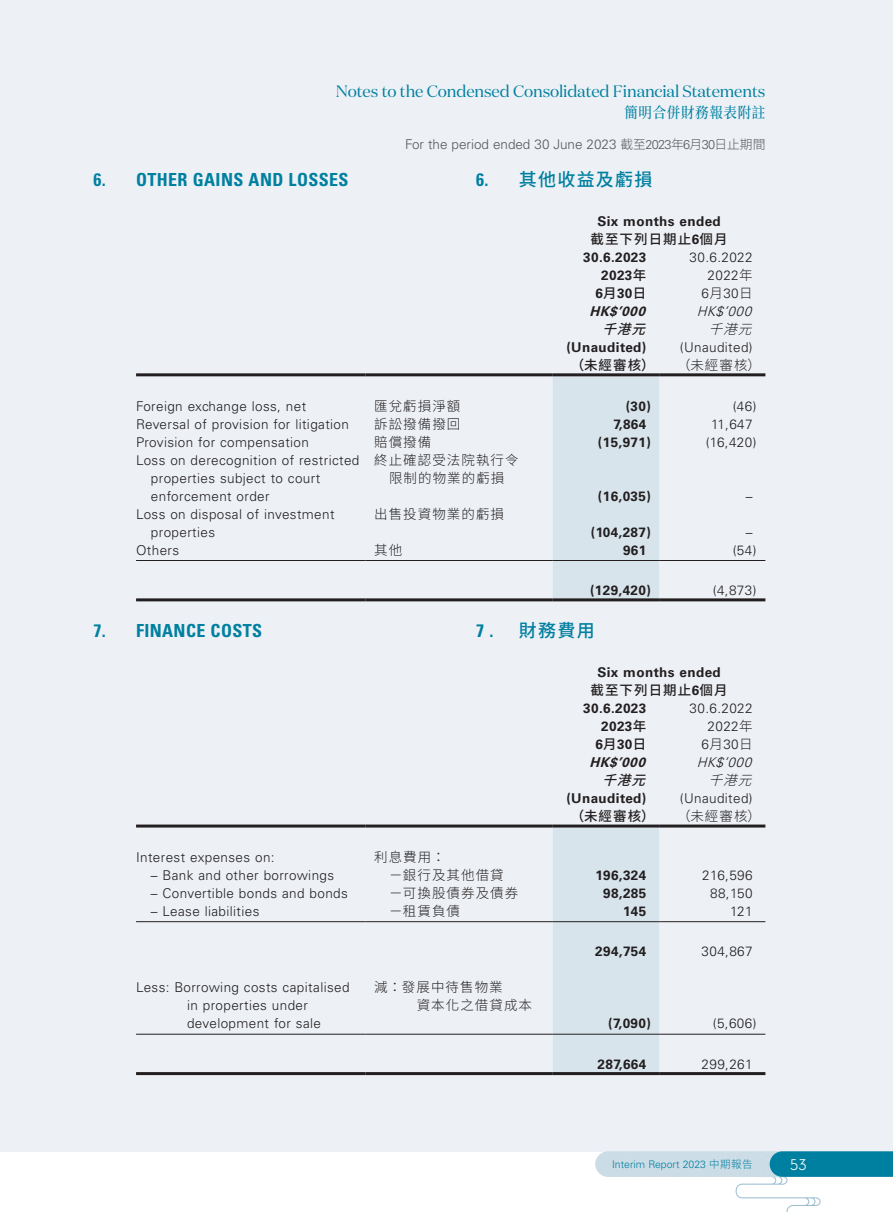
<style>
.page{position:relative;width:893px;height:1212px;background:#fff}
.page>*{position:absolute;margin:0;border:0;box-sizing:border-box;transform-origin:0 0}
.Heading_1{font:700 condensed 18px "Univers LT Std";letter-spacing:.02em;color:#0080a0}
.C_Heading_1{font:500 18px "Source Han Sans TC";letter-spacing:.07em;color:#0080a0}
.C_Heading_1-2{font:700 condensed 18px "Univers LT Std";color:#0080a0}
.t1{font:16.5px "Domaine Disp";letter-spacing:-.01em;color:#0080a0}
.t2{font:300 16.5px "Neuzeit Gro";color:#fff}
.t3{font:500 15px "Source Han Serif TC";letter-spacing:.05em;color:#0080a0;scale:.9 1}
.Body_Text{font:300 13.5px/18px "Univers LT Std";letter-spacing:.03em;color:#231f20}
.Body_Text-2{font:700 13.5px "Univers LT Std";letter-spacing:.03em;color:#231f20}
.Body_Text-3{font:300 13.5px/18px "Source Han Sans TC";letter-spacing:.08em;color:#231f20;text-align:center}
.t4{font:300 13.5px "Univers LT Std";color:#57585a}
.Body_Text-4{font:500 13.5px "Source Han Sans TC";letter-spacing:.08em;color:#231f20}
.Body_Text-5{font:italic 700 13.5px "Univers LT Std";color:#231f20}
.Body_Text-6{font:italic 300 13.5px "Univers LT Std";color:#231f20}
.Body_Text-7{font:italic 500 13.5px "Source Han Sans TC";color:#231f20}
.Body_Text-8{font:italic 300 13.5px "Source Han Sans TC";color:#231f20}
.t5{font:300 10.5px "Univers LT Std";color:#0080a0}
.s1{font-family:"Source Han Sans TC";font-size:12.75px}
.s2{font-size:12.75px}
.s3{font-family:"Univers LT Std";font-weight:700;font-stretch:condensed}
.s4{font-family:"Univers LT Std";font-weight:700}
.s5{font-family:"Source Han Sans TC";font-weight:500}
.s6{font-family:"Source Han Sans TC"}
</style>
<div class="page">
<div style="left:0;top:0;width:893px;height:1151px;background:#edf1f6"></div>
<svg style="left:595px;top:1151px;width:298px;height:61px"></svg>
<div style="left:553px;top:376px;width:106px;height:222px;background:#d8e4ec"></div>
<hr style="left:136px;top:373px;width:230px;height:3px;background:#231f20">
<hr style="left:366px;top:373px;width:187px;height:3px;background:#231f20">
<hr style="left:553px;top:373px;width:106px;height:3px;background:#231f20">
<hr style="left:659px;top:373px;width:106px;height:3px;background:#231f20">
<hr style="left:136px;top:560px;width:230px;height:1px;background:#231f20">
<hr style="left:366px;top:560px;width:187px;height:1px;background:#231f20">
<hr style="left:553px;top:560px;width:106px;height:1px;background:#231f20">
<hr style="left:659px;top:560px;width:106px;height:1px;background:#231f20">
<hr style="left:136px;top:598px;width:230px;height:3px;background:#231f20">
<hr style="left:366px;top:598px;width:187px;height:3px;background:#231f20">
<hr style="left:553px;top:598px;width:106px;height:3px;background:#231f20">
<hr style="left:659px;top:598px;width:106px;height:3px;background:#231f20">
<div style="left:553px;top:827px;width:106px;height:245px;background:#d8e4ec"></div>
<hr style="left:136px;top:824px;width:230px;height:3px;background:#231f20">
<hr style="left:366px;top:824px;width:187px;height:3px;background:#231f20">
<hr style="left:553px;top:824px;width:106px;height:3px;background:#231f20">
<hr style="left:659px;top:824px;width:106px;height:3px;background:#231f20">
<hr style="left:136px;top:921px;width:230px;height:1px;background:#231f20">
<hr style="left:366px;top:921px;width:187px;height:1px;background:#231f20">
<hr style="left:553px;top:921px;width:106px;height:1px;background:#231f20">
<hr style="left:659px;top:921px;width:106px;height:1px;background:#231f20">
<hr style="left:136px;top:1034px;width:230px;height:1px;background:#231f20">
<hr style="left:366px;top:1034px;width:187px;height:1px;background:#231f20">
<hr style="left:553px;top:1034px;width:106px;height:1px;background:#231f20">
<hr style="left:659px;top:1034px;width:106px;height:1px;background:#231f20">
<hr style="left:136px;top:1072px;width:230px;height:3px;background:#231f20">
<hr style="left:366px;top:1072px;width:187px;height:3px;background:#231f20">
<hr style="left:553px;top:1072px;width:106px;height:3px;background:#231f20">
<hr style="left:659px;top:1072px;width:106px;height:3px;background:#231f20">
<p class="t1" style="left:336px;top:81px;width:431px">Notes to the Condensed Consolidated Financial Statements</p>
<p class="t3" style="left:624px;top:104px;width:158px">簡明合併財務報表附註</p>
<p class="t4" style="left:405px;top:136px;width:362px">For the period ended 30 June 2023 <span class="s1">截至</span><span class="s2">2023</span><span class="s1">年</span><span class="s2">6</span><span class="s1">月</span><span class="s2">30</span><span class="s1">日止期間</span></p>
<p class="C_Heading_1" style="left:476px;top:169px;width:178px"><span class="s3">6.</span> 其他收益及虧損</p>
<p class="Heading_1" style="left:94px;top:168px;width:257px">6. OTHER GAINS AND LOSSES</p>
<p class="Body_Text-2" style="left:597px;top:214px;width:125px">Six months ended</p>
<p class="Body_Text-4" style="left:591px;top:232px;width:139px">截至下列日期止<span class="s4">6</span>個月</p>
<p class="Body_Text-2" style="left:583px;top:250px;width:65px">30.6.2023</p>
<p class="Body_Text" style="left:690px;top:248px;width:65px">30.6.2022</p>
<p class="Body_Text-2" style="left:601px;top:268px;width:47px">2023<span class="s5">年</span></p>
<p class="Body_Text-2" style="left:595px;top:286px;width:53px">6<span class="s5">月</span>30<span class="s5">日</span></p>
<p class="Body_Text" style="left:708px;top:266px;width:47px">2022<span class="s6">年</span></p>
<p class="Body_Text" style="left:702px;top:284px;width:53px">6<span class="s6">月</span>30<span class="s6">日</span></p>
<p class="Body_Text-5" style="left:590px;top:304px;width:61px">HK$’000</p>
<p class="Body_Text-6" style="left:697px;top:303px;width:60px">HK$’000</p>
<p class="Body_Text-7" style="left:602px;top:322px;width:54px">千港元</p>
<p class="Body_Text-8" style="left:709px;top:322px;width:54px">千港元</p>
<p class="Body_Text-2" style="left:566px;top:340px;width:82px">(Unaudited)</p>
<p class="Body_Text" style="left:680px;top:338px;width:74px">(Unaudited)</p>
<p class="Body_Text-4" style="left:571px;top:358px;width:85px">（未經審核）</p>
<p class="Body_Text-3" style="left:677px;top:357px;width:85px">（未經審核）</p>
<p class="Body_Text" style="left:136px;top:397px;width:172px">Foreign exchange loss, net</p>
<p class="Body_Text-3" style="left:374px;top:397px;width:88px">匯兌虧損淨額</p>
<p class="Body_Text-2" style="left:626px;top:398px;width:27px">(30)</p>
<p class="Body_Text" style="left:733px;top:397px;width:25px">(46)</p>
<p class="Body_Text" style="left:136px;top:415px;width:214px">Reversal of provision for litigation</p>
<p class="Body_Text-3" style="left:374px;top:415px;width:88px">訴訟撥備撥回</p>
<p class="Body_Text-2" style="left:613px;top:416px;width:34px">7,864</p>
<p class="Body_Text" style="left:711px;top:415px;width:43px">11,647</p>
<p class="Body_Text" style="left:136px;top:433px;width:174px">Provision for compensation</p>
<p class="Body_Text-3" style="left:374px;top:433px;width:59px">賠償撥備</p>
<p class="Body_Text-2" style="left:598px;top:434px;width:54px">(15,971)</p>
<p class="Body_Text" style="left:706px;top:433px;width:52px">(16,420)</p>
<p class="Body_Text" style="left:151px;top:451px;width:210px;text-indent:-15px">Loss on derecognition of restricted properties subject to court enforcement order</p>
<p class="Body_Text-3" style="left:374px;top:451px;width:146px">終止確認受法院執行令限制的物業的虧損</p>
<p class="Body_Text-2" style="left:598px;top:488px;width:54px">(16,035)</p>
<p class="Body_Text" style="left:746px;top:487px;width:8px">–</p>
<p class="Body_Text" style="left:151px;top:505px;width:185px;text-indent:-15px">Loss on disposal of investment properties</p>
<p class="Body_Text-3" style="left:374px;top:505px;width:131px">出售投資物業的虧損</p>
<p class="Body_Text-2" style="left:591px;top:524px;width:61px">(104,287)</p>
<p class="Body_Text" style="left:746px;top:523px;width:8px">–</p>
<p class="Body_Text" style="left:136px;top:541px;width:45px">Others</p>
<p class="Body_Text-3" style="left:374px;top:541px;width:30px">其他</p>
<p class="Body_Text-2" style="left:623px;top:542px;width:25px">961</p>
<p class="Body_Text" style="left:733px;top:541px;width:25px">(54)</p>
<p class="Body_Text-2" style="left:590px;top:583px;width:62px">(129,420)</p>
<p class="Body_Text" style="left:713px;top:581px;width:45px">(4,873)</p>
<p class="Heading_1" style="left:94px;top:620px;width:170px">7. FINANCE COSTS</p>
<p class="Body_Text-2" style="left:597px;top:665px;width:125px">Six months ended</p>
<p class="Body_Text-4" style="left:591px;top:683px;width:139px">截至下列日期止<span class="s4">6</span>個月</p>
<p class="Body_Text-2" style="left:583px;top:701px;width:65px">30.6.2023</p>
<p class="Body_Text" style="left:690px;top:700px;width:65px">30.6.2022</p>
<p class="Body_Text-2" style="left:601px;top:719px;width:47px">2023<span class="s5">年</span></p>
<p class="Body_Text-2" style="left:595px;top:737px;width:53px">6<span class="s5">月</span>30<span class="s5">日</span></p>
<p class="C_Heading_1-2" style="left:476px;top:620px;width:19px">7 .</p>
<p class="C_Heading_1" style="left:519px;top:620px;width:77px">財務費用</p>
<p class="Body_Text" style="left:708px;top:718px;width:47px">2022<span class="s6">年</span></p>
<p class="Body_Text" style="left:702px;top:736px;width:53px">6<span class="s6">月</span>30<span class="s6">日</span></p>
<p class="Body_Text-5" style="left:590px;top:755px;width:61px">HK$’000</p>
<p class="Body_Text-6" style="left:697px;top:754px;width:60px">HK$’000</p>
<p class="Body_Text-7" style="left:602px;top:773px;width:54px">千港元</p>
<p class="Body_Text-8" style="left:709px;top:773px;width:54px">千港元</p>
<p class="Body_Text-2" style="left:566px;top:791px;width:82px">(Unaudited)</p>
<p class="Body_Text" style="left:680px;top:790px;width:74px">(Unaudited)</p>
<p class="Body_Text-4" style="left:571px;top:809px;width:85px">（未經審核）</p>
<p class="Body_Text-3" style="left:677px;top:808px;width:85px">（未經審核）</p>
<p class="Body_Text" style="left:136px;top:848px;width:140px">Interest expenses on:</p>
<p class="Body_Text-3" style="left:374px;top:848px;width:73px">利息費用：</p>
<p class="Body_Text" style="left:151px;top:866px;width:185px">– Bank and other borrowings</p>
<p class="Body_Text-3" style="left:389px;top:866px;width:116px">－銀行及其他借貸</p>
<p class="Body_Text-2" style="left:596px;top:867px;width:52px">196,324</p>
<p class="Body_Text" style="left:702px;top:866px;width:52px">216,596</p>
<p class="Body_Text" style="left:151px;top:884px;width:198px">– Convertible bonds and bonds</p>
<p class="Body_Text-3" style="left:389px;top:884px;width:131px">－可換股債券及債券</p>
<p class="Body_Text-2" style="left:603px;top:885px;width:45px">98,285</p>
<p class="Body_Text" style="left:710px;top:884px;width:44px">88,150</p>
<p class="Body_Text" style="left:151px;top:902px;width:110px">– Lease liabilities</p>
<p class="Body_Text-3" style="left:389px;top:902px;width:73px">－租賃負債</p>
<p class="Body_Text-2" style="left:623px;top:903px;width:25px">145</p>
<p class="Body_Text" style="left:730px;top:902px;width:24px">121</p>
<p class="Body_Text-2" style="left:595px;top:944px;width:53px">294,754</p>
<p class="Body_Text" style="left:702px;top:943px;width:53px">304,867</p>
<p class="Body_Text" style="left:187px;top:979px;width:164px;text-indent:-51px">Less: Borrowing costs capitalised in properties under development for sale</p>
<p class="Body_Text-3" style="left:417px;top:979px;width:117px;text-align:left;text-indent:-43px">減：發展中待售物業<br>資本化之借貸成本</p>
<p class="Body_Text-2" style="left:608px;top:1016px;width:44px">(7,090)</p>
<p class="Body_Text" style="left:713px;top:1015px;width:45px">(5,606)</p>
<p class="Body_Text-2" style="left:598px;top:1056px;width:50px">287,664</p>
<p class="Body_Text" style="left:702px;top:1055px;width:53px">299,261</p>
<p class="t5" style="left:612px;top:1158px;width:142px">Interim Report 2023 <span class="s6">中期報告</span></p>
<p class="t2" style="left:790px;top:1156px;width:18px">53</p>
</div>
